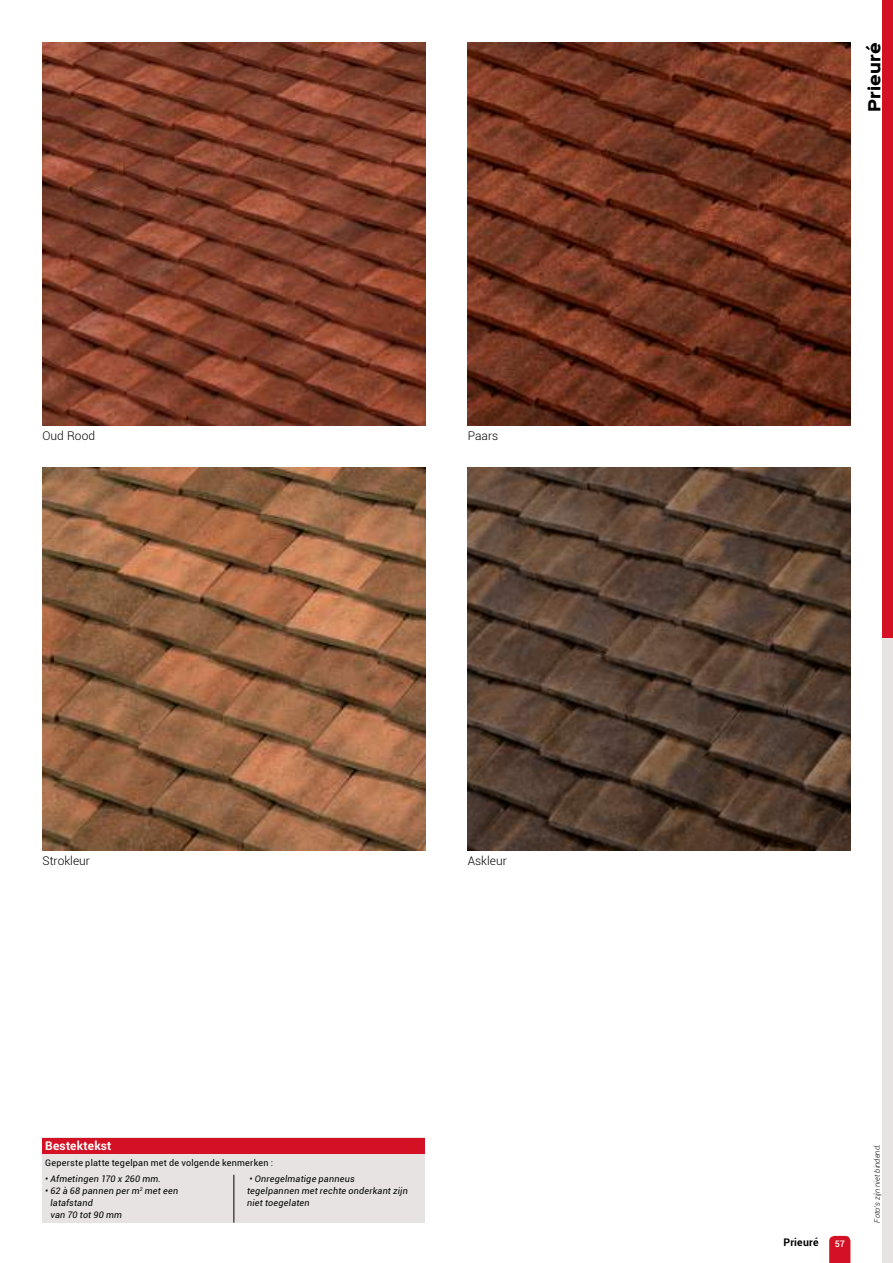
<style>
.page{position:relative;width:893px;height:1263px;background:#fff}
.page>*{position:absolute;margin:0;border:0;box-sizing:border-box;transform-origin:0 0}
.t1{font:900 15px "Sinkin Sans 800";letter-spacing:.005em;color:#000}
.t2{font:300 12px "Roboto";color:#000}
.t3{font:700 12px "Roboto";letter-spacing:.02em;color:#fff}
.t4{font:700 10.5px "Roboto";letter-spacing:.02em;color:#000}
.t5{font:italic 9px/12px "Roboto";letter-spacing:.025em;color:#000}
.t6{font:9px "Roboto";letter-spacing:.03em;color:#000}
.t7{font:500 9px "Roboto";color:#fff}
.t8{font:italic 300 7.5px "Roboto";color:#000}
</style>
<div class="page">
<svg style="left:829px;top:1236px;width:21px;height:27px"></svg>
<img style="left:468px;top:43px;width:382px;height:382px">
<img style="left:43px;top:468px;width:382px;height:382px">
<img style="left:468px;top:468px;width:382px;height:382px">
<img style="left:43px;top:43px;width:382px;height:382px">
<div style="left:43px;top:1137px;width:382px;height:85px;background:#e7e3e3"></div>
<div style="left:43px;top:1137px;width:382px;height:16px;background:#d41124"></div>
<hr style="left:233px;top:1175px;width:1px;height:47px;background:#000">
<div style="left:882px;top:0;width:11px;height:638px;background:#d41124"></div>
<div style="left:882px;top:638px;width:11px;height:625px;background:#e7e3e3"></div>
<h2 class="t2" style="left:43px;top:427px;width:54px">Oud Rood</h2>
<h2 class="t2" style="left:468px;top:427px;width:32px">Paars</h2>
<h2 class="t2" style="left:43px;top:852px;width:49px">Strokleur</h2>
<h2 class="t2" style="left:468px;top:852px;width:41px">Askleur</h2>
<h2 class="t3" style="left:45px;top:1137px;width:68px">Bestektekst</h2>
<p class="t5" style="left:45px;top:1172px;width:117px">• Afmetingen 170 x 260 mm.</p>
<p class="t5" style="left:50px;top:1184px;width:129px;text-indent:-5px">• 62 à 68 pannen per m<sup>2</sup> met een latafstand<br>van 70 tot 90 mm</p>
<p class="t6" style="left:45px;top:1156px;width:229px">Geperste platte tegelpan met de volgende kenmerken :</p>
<p class="t5" style="left:247px;top:1172px;width:162px">• Onregelmatige panneus<br>tegelpannen met rechte onderkant zijn niet toegelaten</p>
<h1 class="t1" style="left:866px;top:112px;width:71px;rotate:-90deg">Prieuré</h1>
<p class="t4" style="left:783px;top:1235px;width:37px">Prieuré</p>
<p class="t7" style="left:835px;top:1238px;width:12px">57</p>
<p class="t8" style="left:872px;top:1222px;width:80px;rotate:-90deg">Foto’s zijn niet bindend.</p>
</div>
